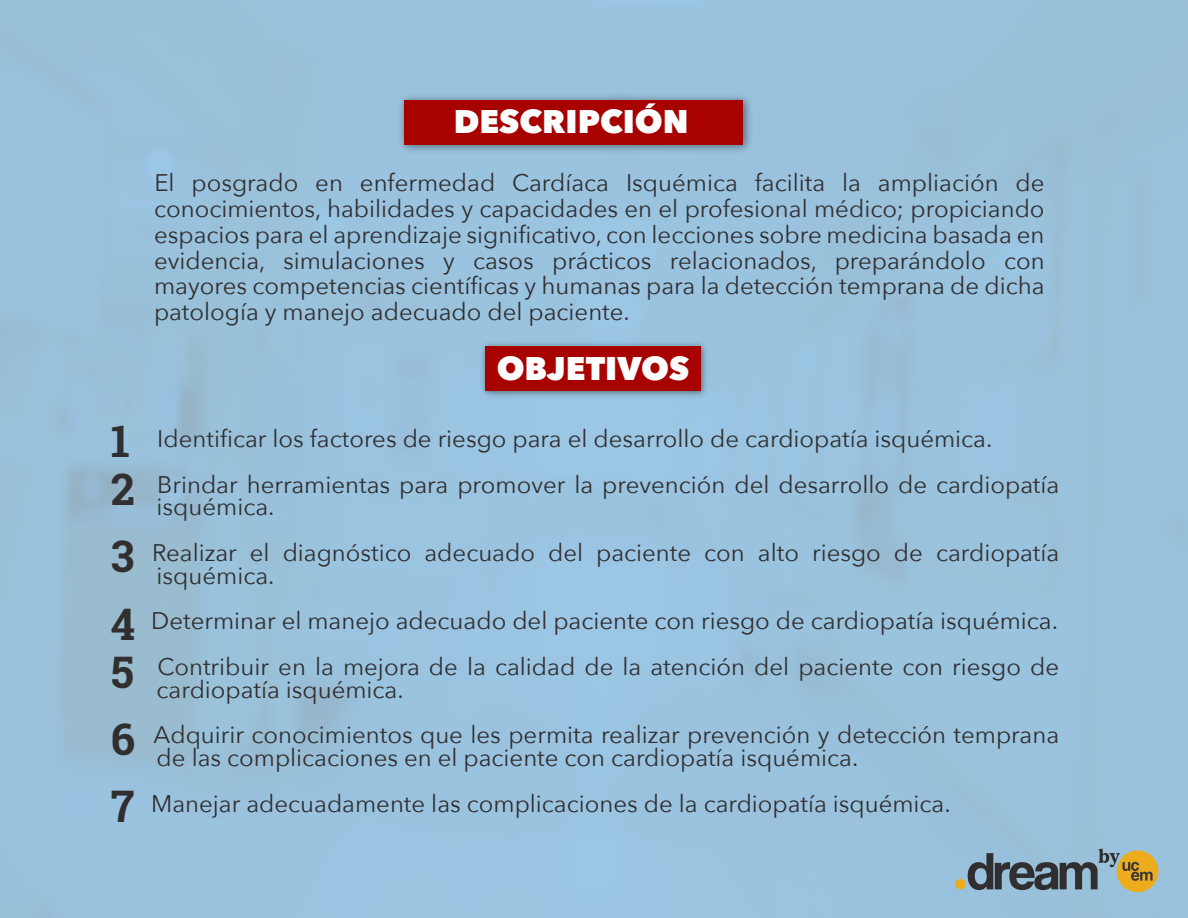
<style>
.page{position:relative;width:1188px;height:918px;background:#9ac2de}
.page>*{position:absolute;margin:0;border:0;box-sizing:border-box;transform-origin:0 0}
.t1{font:700 43.5px/67.2px "Roboto Slab";color:#312e2f}
.t2{font:800 32.7px "Avenir Next";color:#fff}
.t3{font:24px/45.6px "Avenir Next";color:#312e2f}
</style>
<div class="page">
<img style="left:482px;top:343px;width:224px;height:53px">
<div style="left:485px;top:346px;width:215px;height:45px;background:#a70200"></div>
<img style="left:400px;top:95px;width:350px;height:57px">
<div style="left:404px;top:100px;width:338px;height:44px;background:#a70200"></div>
<div style="left:955px;top:879px;width:11px;height:10px;background:#edab1e;border-radius:50%"></div>
<div style="left:1117px;top:850px;width:41px;height:42px;background:#edab1e;border-radius:50%"></div>
<svg style="left:968px;top:849px;width:185px;height:41px"></svg>
<h1 class="t1" style="left:111px;top:416px;width:26px;line-height:48.9px">1<br>2</h1>
<h1 class="t1" style="left:111px;top:522px;width:26px;line-height:67.9px">3<br>4</h1>
<h1 class="t1" style="left:111px;top:638px;width:26px;text-align:justify">5<br>6<br>7</h1>
<h2 class="t2" style="left:454px;top:101px;width:236px">DESCRIPCIÓN</h2>
<p class="t3" style="left:154px;top:169px;width:892px;line-height:25.8px;text-align:justify">El posgrado en enfermedad Cardíaca Isquémica facilita la ampliación de conocimientos, habilidades y capacidades en el profesional médico; propiciando espacios para el aprendizaje significativo, con lecciones sobre medicina basada en evidencia, simulaciones y casos prácticos relacionados, preparándolo con mayores competencias científicas y humanas para la detección temprana de dicha patología y manejo adecuado del paciente.</p>
<h2 class="t2" style="left:497px;top:348px;width:194px">OBJETIVOS</h2>
<p class="t3" style="left:157px;top:415px;width:904px">Identificar los factores de riesgo para el desarrollo de cardiopatía isquémica.<br>Brindar herramientas para promover la prevención del desarrollo de cardiopatía</p>
<p class="t3" style="left:152px;top:483px;width:909px">isquémica.<br>Realizar el diagnóstico adecuado del paciente con alto riesgo de cardiopatía</p>
<p class="t3" style="left:151px;top:552px;width:910px">isquémica.<br>Determinar el manejo adecuado del paciente con riesgo de cardiopatía isquémica.<br>Contribuir en la mejora de la calidad de la atención del paciente con riesgo de</p>
<p class="t3" style="left:154px;top:666px;width:907px">cardiopatía isquémica.<br>Adquirir conocimientos que les permita realizar prevención y detección temprana</p>
<p class="t3" style="left:151px;top:734px;width:801px">de las complicaciones en el paciente con cardiopatía isquémica.<br>Manejar adecuadamente las complicaciones de la cardiopatía isquémica.</p>
</div>
